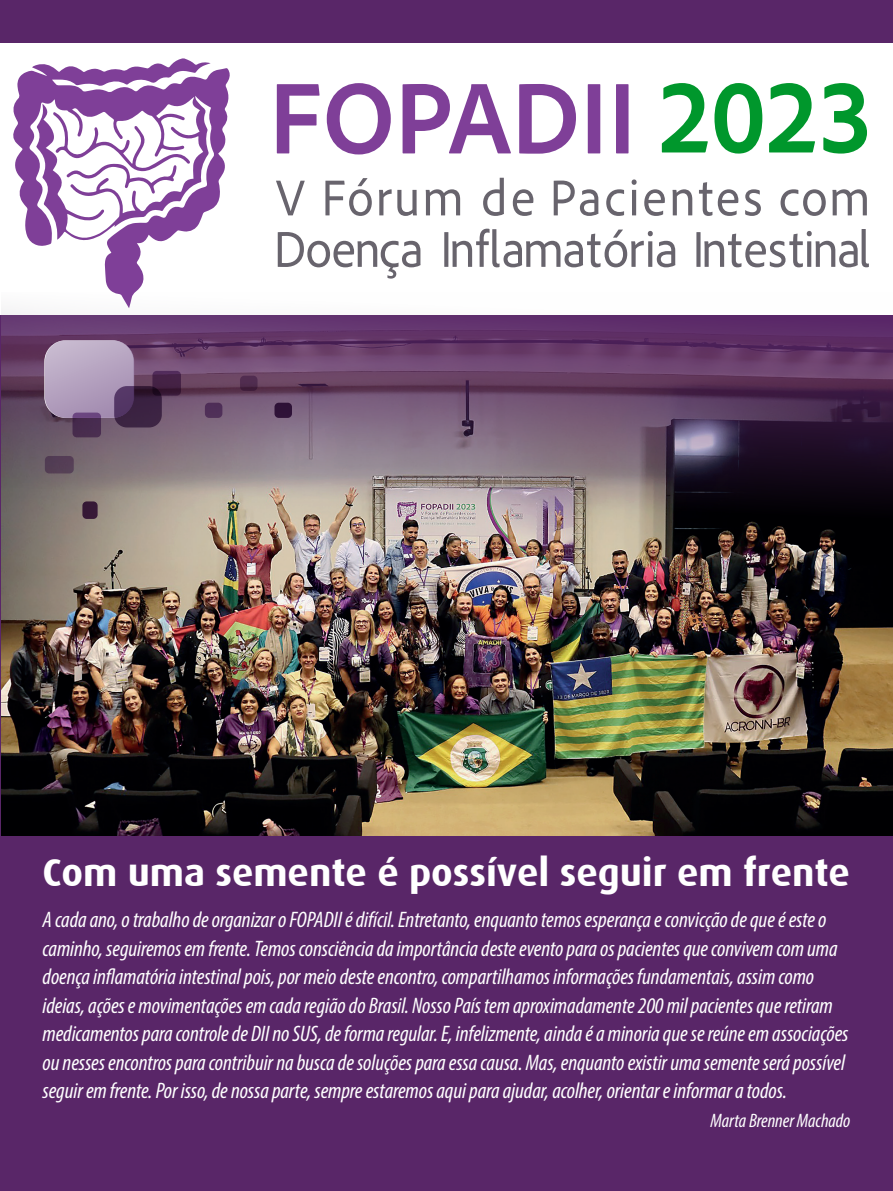
<style>
.page{position:relative;width:893px;height:1191px;background:#fff}
.page>*{position:absolute;margin:0;border:0;box-sizing:border-box;transform-origin:0 0}
.Título{font:700 39px "Dax";color:#fff}
.Texto{font:italic condensed 22.5px/28.5px "Myriad Pro";letter-spacing:-.005em;color:#fff}
.Texto-2{font:italic condensed 19.5px "Myriad Pro";letter-spacing:-.005em;color:#fff}
</style>
<div class="page">
<div style="left:0;top:316px;width:893px;height:875px;background:#592668"></div>
<img style="left:1px;top:309px;width:892px;height:527px">
<div style="left:45px;top:340px;width:89px;height:78px;background:linear-gradient(to bottom,#c3b5cc,#a690b3);border-radius:21px"></div>
<svg style="left:114px;top:386px;width:48px;height:41px;fill:#3c2442"></svg>
<svg style="left:152px;top:371px;width:29px;height:25px"></svg>
<div style="left:205px;top:403px;width:17px;height:15px;background:#4f2f58;border-radius:4px"></div>
<svg style="left:240px;top:376px;width:18px;height:15px"></svg>
<div style="left:274px;top:403px;width:18px;height:15px;background:#2e1237;border-radius:4px"></div>
<svg style="left:73px;top:412px;width:28px;height:25px"></svg>
<div style="left:45px;top:456px;width:29px;height:17px;background:#543d55;border-radius:4px"></div>
<div style="left:82px;top:501px;width:16px;height:18px;background:#361836;border-radius:4px"></div>
<div style="left:0;top:0;width:893px;height:43px;background:#592668"></div>
<svg style="left:13px;top:58px;width:217px;height:250px"></svg>
<svg style="left:53px;top:112px;width:137px;height:82px"></svg>
<svg style="left:276px;top:181px;width:29px;height:34px"></svg>
<svg style="left:325px;top:178px;width:47px;height:38px"></svg>
<svg style="left:379px;top:189px;width:38px;height:27px"></svg>
<svg style="left:426px;top:189px;width:34px;height:26px"></svg>
<svg style="left:483px;top:178px;width:21px;height:38px"></svg>
<svg style="left:513px;top:189px;width:20px;height:27px"></svg>
<svg style="left:554px;top:181px;width:44px;height:35px"></svg>
<svg style="left:606px;top:189px;width:18px;height:27px"></svg>
<svg style="left:632px;top:179px;width:5px;height:36px"></svg>
<svg style="left:644px;top:189px;width:21px;height:27px"></svg>
<svg style="left:673px;top:189px;width:19px;height:26px"></svg>
<svg style="left:699px;top:182px;width:13px;height:34px"></svg>
<svg style="left:718px;top:189px;width:20px;height:27px"></svg>
<svg style="left:745px;top:189px;width:16px;height:27px"></svg>
<svg style="left:780px;top:189px;width:46px;height:27px"></svg>
<svg style="left:832px;top:189px;width:35px;height:26px"></svg>
<svg style="left:278px;top:232px;width:143px;height:47px"></svg>
<svg style="left:444px;top:232px;width:4px;height:35px"></svg>
<svg style="left:452px;top:229px;width:223px;height:38px"></svg>
<svg style="left:696px;top:232px;width:4px;height:35px"></svg>
<svg style="left:704px;top:229px;width:165px;height:38px"></svg>
<svg style="left:277px;top:84px;width:43px;height:69px"></svg>
<svg style="left:327px;top:83px;width:64px;height:71px"></svg>
<svg style="left:403px;top:84px;width:108px;height:69px"></svg>
<svg style="left:519px;top:84px;width:57px;height:70px"></svg>
<div style="left:588px;top:84px;width:12px;height:69px;background:#7f3f98"></div>
<div style="left:616px;top:84px;width:12px;height:69px;background:#7f3f98"></div>
<svg style="left:662px;top:83px;width:46px;height:69px"></svg>
<svg style="left:714px;top:83px;width:48px;height:71px"></svg>
<svg style="left:769px;top:83px;width:46px;height:69px"></svg>
<svg style="left:823px;top:83px;width:44px;height:71px"></svg>
<p class="Título" style="left:43px;top:850px;width:809px">Com uma semente é possível seguir em frente</p>
<p class="Texto" style="left:43px;top:905px;width:807px">A cada ano, o trabalho de organizar o FOPADII é difícil. Entretanto, enquanto temos esperança e convicção de que é este o caminho, seguiremos em frente. Temos consciência da importância deste evento para os pacientes que convivem com uma doença inflamatória intestinal pois, por meio deste encontro, compartilhamos informações fundamentais, assim como ideias, ações e movimentações em cada região do Brasil. Nosso País tem aproximadamente 200 mil pacientes que retiram medicamentos para controle de DII no SUS, de forma regular. E, infelizmente, ainda é a minoria que se reúne em associações ou nesses encontros para contribuir na busca de soluções para essa causa. Mas, enquanto existir uma semente será possível seguir em frente. Por isso, de nossa parte, sempre estaremos aqui para ajudar, acolher, orientar e informar a todos.</p>
<p class="Texto-2" style="left:710px;top:1109px;width:141px">Marta Brenner Machado</p>
</div>
